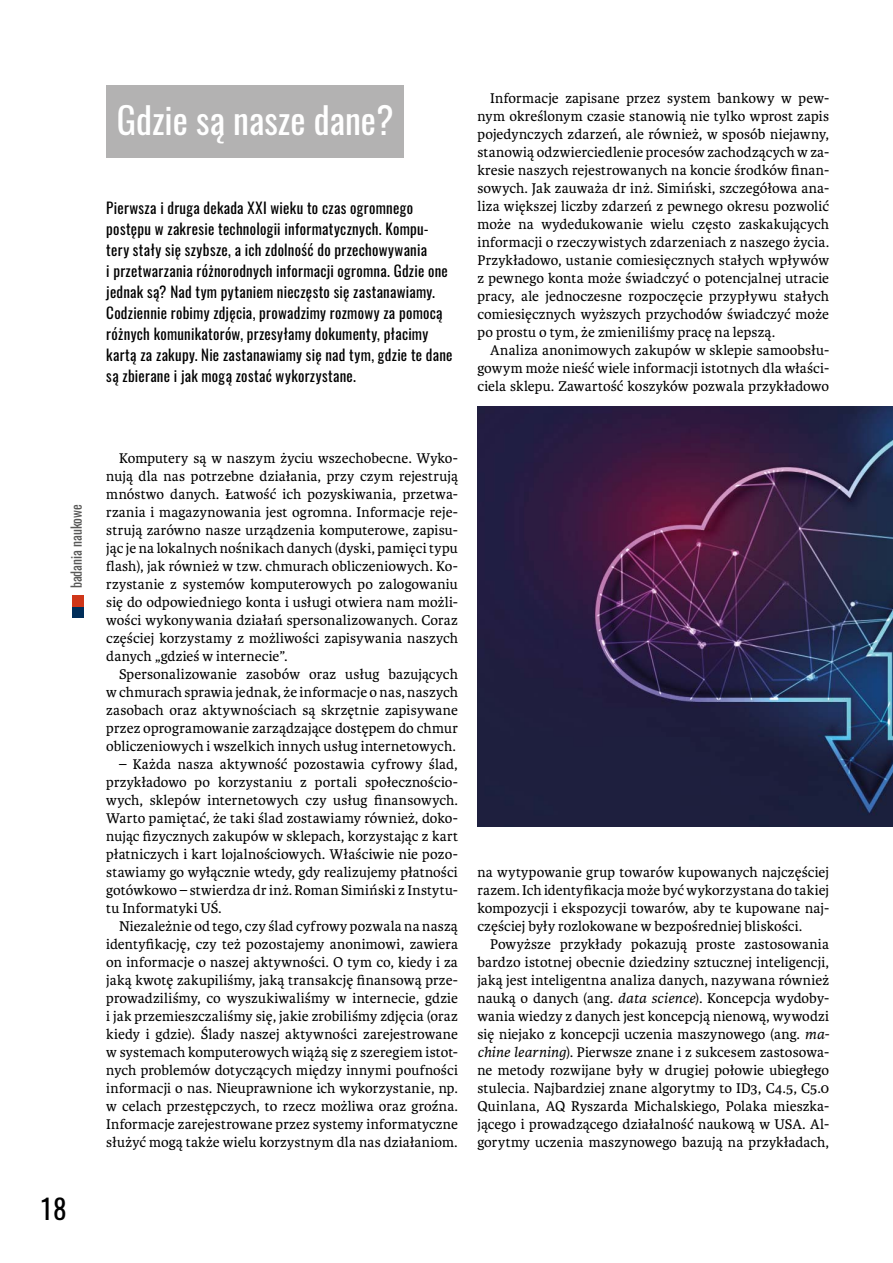
<style>
.page{position:relative;width:893px;height:1263px;background:#fff}
.page>*{position:absolute;margin:0;border:0;box-sizing:border-box;transform-origin:0 0}
.t1{font:36px "Oswald";color:#fff}
.t2{font:27px "Oswald";color:#000}
.t3{font:15px/18px "Karmina";letter-spacing:.005em;color:#000;text-align:justify}
.t4{font:15px/21px "Oswald";letter-spacing:.02em;color:#000}
.t5{font:13.5px "Oswald";color:#575756}
.s1{font-style:italic}
</style>
<div class="page">
<div style="left:72px;top:606px;width:12px;height:12px;background:#002e5a"></div>
<div style="left:72px;top:595px;width:12px;height:11px;background:#cf3619"></div>
<div style="left:106px;top:85px;width:298px;height:72px;background:#b3b2b2"></div>
<img style="left:477px;top:406px;width:416px;height:421px">
<p class="t5" style="left:67px;top:588px;width:85px;rotate:-90deg">badania naukowe</p>
<h2 class="t2" style="left:40px;top:1190px;width:28px">18</h2>
<h1 class="t1" style="left:117px;top:95px;width:278px">Gdzie są nasze dane?</h1>
<p class="t4" style="left:106px;top:197px;width:348px">Pierwsza i druga dekada XXI wieku to czas ogromnego postępu w zakresie technologii informatycznych. Kompu&shy;tery stały się szybsze, a ich zdolność do przechowywania<br>i przetwarzania różnorodnych informacji ogromna. Gdzie one jednak są? Nad tym pytaniem nieczęsto się zastanawiamy.<br>Codziennie robimy zdjęcia, prowadzimy rozmowy za pomocą różnych komunikatorów, przesyłamy dokumenty, płacimy kartą za zakupy. Nie zastanawiamy się nad tym, gdzie te dane są zbierane i jak mogą zostać wykorzystane.</p>
<p class="t3" style="left:477px;top:89px;width:353px;text-indent:13px">Informacje zapisane przez system bankowy w pew&shy;nym określonym czasie stanowią nie tylko wprost zapis pojedynczych zdarzeń, ale również, w sposób niejawny, stanowią odzwierciedlenie procesów zachodzących w za&shy;kresie naszych rejestrowanych na koncie środków finan&shy;sowych. Jak zauważa dr inż. Simiński, szczegółowa ana&shy;liza większej liczby zdarzeń z pewnego okresu pozwolić może na wydedukowanie wielu często zaskakujących informacji o rzeczywistych zdarzeniach z naszego życia.<br>Przykładowo, ustanie comiesięcznych stałych wpływów z pewnego konta może świadczyć o potencjalnej utracie pracy, ale jednoczesne rozpoczęcie przypływu stałych comiesięcznych wyższych przychodów świadczyć może po prostu o tym, że zmieniliśmy pracę na lepszą.</p>
<p class="t3" style="left:477px;top:341px;width:353px;text-indent:13px">Analiza anonimowych zakupów w sklepie samoobsłu&shy;gowym może nieść wiele informacji istotnych dla właści&shy;ciela sklepu. Zawartość koszyków pozwala przykładowo</p>
<p class="t3" style="left:106px;top:449px;width:353px;text-indent:13px">Komputery są w naszym życiu wszechobecne. Wyko&shy;nują dla nas potrzebne działania, przy czym rejestrują mnóstwo danych. Łatwość ich pozyskiwania, przetwa&shy;rzania i magazynowania jest ogromna. Informacje reje&shy;strują zarówno nasze urządzenia komputerowe, zapisu&shy;jąc je na lokalnych nośnikach danych (dyski, pamięci typu flash), jak również w tzw. chmurach obliczeniowych. Ko&shy;rzystanie z systemów komputerowych po zalogowaniu się do odpowiedniego konta i usługi otwiera nam możli&shy;wości wykonywania działań spersonalizowanych. Coraz częściej korzystamy z możliwości zapisywania naszych danych „gdzieś w internecie”.</p>
<p class="t3" style="left:106px;top:665px;width:353px;text-indent:13px">Spersonalizowanie zasobów oraz usług bazujących w chmurach sprawia jednak, że informacje o nas, naszych zasobach oraz aktywnościach są skrzętnie zapisywane przez oprogramowanie zarządzające dostępem do chmur obliczeniowych i wszelkich innych usług internetowych.</p>
<p class="t3" style="left:106px;top:755px;width:353px;text-indent:13px">– Każda nasza aktywność pozostawia cyfrowy ślad, przykładowo po korzystaniu z portali społecznościo&shy;wych, sklepów internetowych czy usług finansowych.<br>Warto pamiętać, że taki ślad zostawiamy również, doko&shy;nując fizycznych zakupów w sklepach, korzystając z kart płatniczych i kart lojalnościowych. Właściwie nie pozo&shy;stawiamy go wyłącznie wtedy, gdy realizujemy płatności gotówkowo – stwierdza dr inż. Roman Simiński z Instytu&shy;tu Informatyki UŚ.</p>
<p class="t3" style="left:106px;top:917px;width:353px;text-indent:13px">Niezależnie od tego, czy ślad cyfrowy pozwala na naszą identyfikację, czy też pozostajemy anonimowi, zawiera on informacje o naszej aktywności. O tym co, kiedy i za jaką kwotę zakupiliśmy, jaką transakcję finansową prze&shy;prowadziliśmy, co wyszukiwaliśmy w internecie, gdzie i jak przemieszczaliśmy się, jakie zrobiliśmy zdjęcia (oraz kiedy i gdzie). Ślady naszej aktywności zarejestrowane w systemach komputerowych wiążą się z szeregiem istot&shy;nych problemów dotyczących między innymi poufności informacji o nas. Nieuprawnione ich wykorzystanie, np. w celach przestępczych, to rzecz możliwa oraz groźna.<br>Informacje zarejestrowane przez systemy informatyczne służyć mogą także wielu korzystnym dla nas działaniom.</p>
<p class="t3" style="left:477px;top:863px;width:353px">na wytypowanie grup towarów kupowanych najczęściej razem. Ich identyfikacja może być wykorzystana do takiej kompozycji i ekspozycji towarów, aby te kupowane naj&shy;częściej były rozlokowane w bezpośredniej bliskości.</p>
<p class="t3" style="left:477px;top:935px;width:353px;text-indent:13px">Powyższe przykłady pokazują proste zastosowania bardzo istotnej obecnie dziedziny sztucznej inteligencji, jaką jest inteligentna analiza danych, nazywana również nauką o danych (ang. <span class="s1">data science</span>). Koncepcja wydoby&shy;wania wiedzy z danych jest koncepcją nienową, wywodzi się niejako z koncepcji uczenia maszynowego (ang. <span class="s1">ma&shy;chine learning</span>). Pierwsze znane i z sukcesem zastosowa&shy;ne metody rozwijane były w drugiej połowie ubiegłego stulecia. Najbardziej znane algorytmy to ID3, C4.5, C5.0<br>Quinlana, AQ Ryszarda Michalskiego, Polaka mieszka&shy;jącego i prowadzącego działalność naukową w USA. Al&shy;gorytmy uczenia maszynowego bazują na przykładach,</p>
</div>
